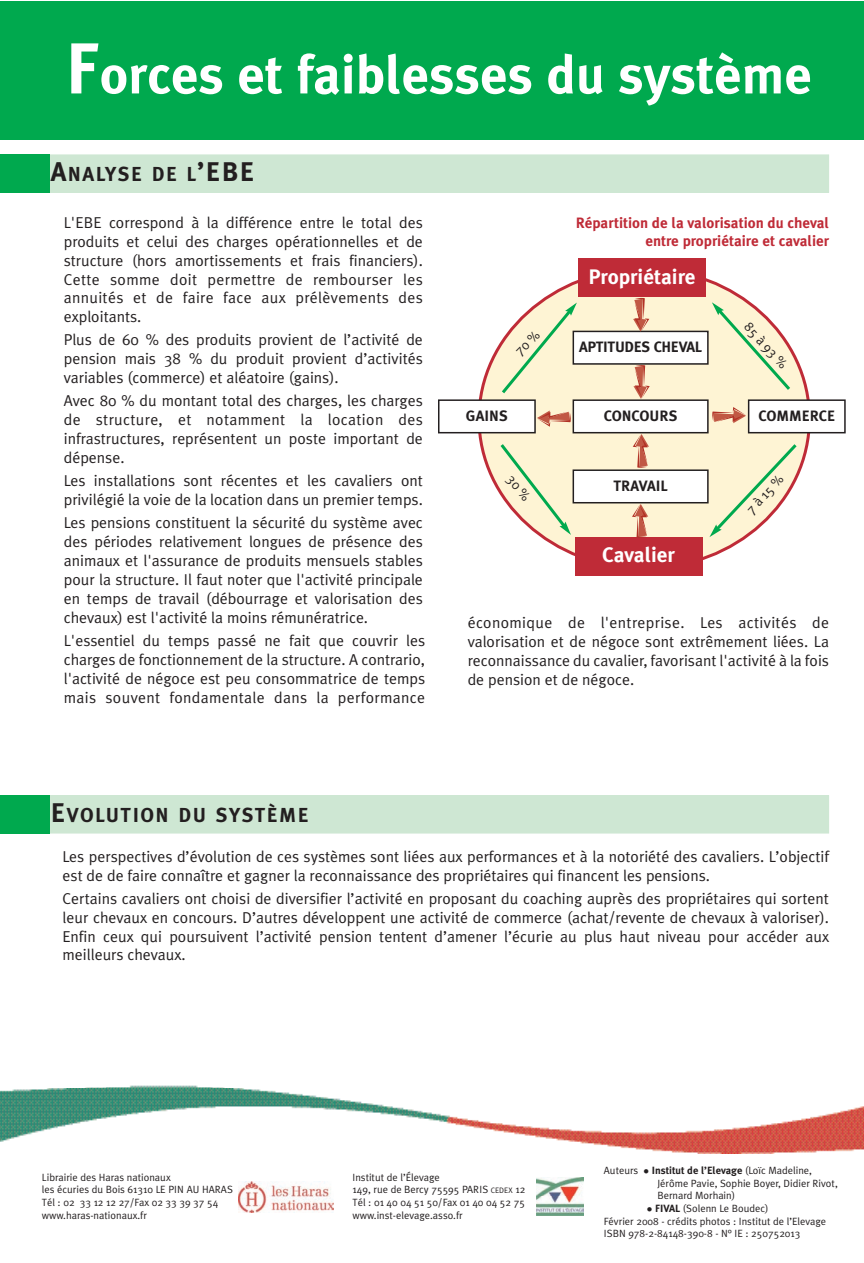
<style>
.page{position:relative;width:864px;height:1263px;background:#fff}
.page>*{position:absolute;margin:0;border:0;box-sizing:border-box;transform-origin:0 0}
.t1{font:700 54px "Meta Plus";color:#fff}
.t2{font:700 21px "Meta Plus";color:#fff}
.t3{font:700 20.25px "Meta Plus";letter-spacing:.075em;color:#231f20}
.t4{font:15.75px/18.9px "Meta Plus Normal";color:#231f20;text-align:justify}
.t5{font:700 15px/18px "Meta Plus";color:#bf2b37;text-align:right}
.t6{font:700 15px "Meta Plus";letter-spacing:-.005em;color:#231f20}
.t7{font:13.5px "Meta Plus Normal";color:#231f20}
.t8{font:10.5px/12.6px "Meta Plus Normal";color:#231f20}
.t9{font:700 10.5px "Meta Plus";color:#231f20}
.s1{font-size:72px}
.s2{font-size:27px}
.s3{font-size:7.8px}
.s4{font-family:"Meta Plus Normal";font-weight:400}
.s5{font-family:"Meta Plus";font-weight:700}
</style>
<div class="page">
<div style="left:0;top:1px;width:864px;height:138px;background:#00a94e"></div>
<div style="left:46px;top:796px;width:783px;height:37px;background:#cee7d3"></div>
<div style="left:46px;top:795px;width:783px;height:38px;border:1px solid #cee7d3"></div>
<div style="left:0;top:795px;width:49px;height:38px;background:#00a94e"></div>
<img style="left:47px;top:1085px;width:197px;height:4px">
<img style="left:0;top:1089px;width:864px;height:64px">
<img style="left:536px;top:1178px;width:48px;height:18px">
<img style="left:536px;top:1196px;width:48px;height:20px">
<img style="left:238px;top:1181px;width:95px;height:31px">
<div style="left:46px;top:155px;width:783px;height:37px;background:#cee7d3"></div>
<div style="left:46px;top:154px;width:783px;height:39px;border:1px solid #cee7d3"></div>
<div style="left:0;top:154px;width:49px;height:39px;background:#00a94e"></div>
<svg style="left:478px;top:278px;width:333px;height:292px"></svg>
<div style="left:573px;top:400px;width:135px;height:33px;background:#fff"></div>
<div style="left:573px;top:399px;width:136px;height:34px;border:2px solid #231f20"></div>
<div style="left:573px;top:470px;width:135px;height:33px;background:#fff"></div>
<div style="left:573px;top:469px;width:136px;height:34px;border:2px solid #231f20"></div>
<div style="left:439px;top:400px;width:96px;height:33px;background:#fff"></div>
<div style="left:438px;top:399px;width:98px;height:34px;border:2px solid #231f20"></div>
<div style="left:749px;top:400px;width:96px;height:33px;background:#fff"></div>
<div style="left:748px;top:399px;width:98px;height:34px;border:2px solid #231f20"></div>
<svg style="left:537px;top:410px;width:34px;height:17px"></svg>
<svg style="left:709px;top:441px;width:91px;height:96px"></svg>
<div style="left:578px;top:259px;width:128px;height:38px;background:#bf2b37"></div>
<svg style="left:712px;top:302px;width:81px;height:91px"></svg>
<div style="left:573px;top:331px;width:135px;height:33px;background:#fff"></div>
<div style="left:573px;top:331px;width:136px;height:34px;border:2px solid #231f20"></div>
<div style="left:575px;top:537px;width:127px;height:38px;background:#bf2b37"></div>
<svg style="left:712px;top:407px;width:34px;height:16px"></svg>
<svg style="left:633px;top:434px;width:16px;height:34px"></svg>
<svg style="left:632px;top:504px;width:16px;height:34px"></svg>
<svg style="left:633px;top:298px;width:16px;height:34px"></svg>
<svg style="left:633px;top:365px;width:17px;height:34px"></svg>
<svg style="left:498px;top:441px;width:73px;height:94px"></svg>
<svg style="left:499px;top:303px;width:78px;height:94px"></svg>
<h1 class="t1" style="left:65px;top:53px;width:748px"><span class="s1">F</span>orces et faiblesses du système</h1>
<p class="t3" style="left:51px;top:166px;width:205px"><span class="s2">A</span>NALYSE DE L<span class="s2">’EBE</span></p>
<p class="t4" style="left:64px;top:214px;width:361px">L'EBE correspond à la différence entre le total des produits et celui des charges opérationnelles et de structure (hors amortissements et frais financiers).<br>Cette somme doit permettre de rembourser les annuités et de faire face aux prélèvements des exploitants.</p>
<p class="t4" style="left:64px;top:332px;width:361px">Plus de 60 % des produits provient de l’activité de pension mais 38 % du produit provient d’activités variables (commerce) et aléatoire (gains).</p>
<p class="t4" style="left:64px;top:393px;width:361px">Avec 80 % du montant total des charges, les charges de structure, et notamment la location des infrastructures, représentent un poste important de dépense.</p>
<p class="t4" style="left:64px;top:473px;width:361px">Les installations sont récentes et les cavaliers ont privilégié la voie de la location dans un premier temps.</p>
<p class="t4" style="left:64px;top:515px;width:361px">Les pensions constituent la sécurité du système avec des périodes relativement longues de présence des animaux et l'assurance de produits mensuels stables pour la structure. Il faut noter que l'activité principale en temps de travail (débourrage et valorisation des chevaux) est l'activité la moins rémunératrice.</p>
<p class="t4" style="left:64px;top:632px;width:363px">L'essentiel du temps passé ne fait que couvrir les charges de fonctionnement de la structure. A contrario, l'activité de négoce est peu consommatrice de temps mais souvent fondamentale dans la performance</p>
<p class="t3" style="left:51px;top:807px;width:259px"><span class="s2">E</span>VOLUTION DU SYSTÈME</p>
<p class="t5" style="left:576px;top:214px;width:255px">Répartition de la valorisation du cheval entre propriétaire et cavalier</p>
<h2 class="t2" style="left:589px;top:268px;width:108px">Propriétaire</h2>
<p class="t6" style="left:579px;top:341px;width:125px">APTITUDES CHEVAL</p>
<p class="t7" style="left:751px;top:321px;width:58px;rotate:48deg">85 à 93 %</p>
<p class="t6" style="left:466px;top:409px;width:43px">GAINS</p>
<p class="t6" style="left:758px;top:409px;width:78px">COMMERCE</p>
<p class="t6" style="left:604px;top:409px;width:75px">CONCOURS</p>
<p class="t6" style="left:614px;top:479px;width:56px">TRAVAIL</p>
<h2 class="t2" style="left:602px;top:546px;width:74px">Cavalier</h2>
<p class="t7" style="left:745px;top:509px;width:50px;rotate:-48deg">7 à 15 %</p>
<p class="t4" style="left:468px;top:614px;width:363px">économique de l'entreprise. Les activités de valorisation et de négoce sont extrêmement liées. La reconnaissance du cavalier, favorisant l'activité à la fois de pension et de négoce.</p>
<p class="t4" style="left:63px;top:848px;width:768px">Les perspectives d’évolution de ces systèmes sont liées aux performances et à la notoriété des cavaliers. L’objectif est de de faire connaître et gagner la reconnaissance des propriétaires qui financent les pensions.</p>
<p class="t4" style="left:63px;top:890px;width:768px">Certains cavaliers ont choisi de diversifier l’activité en proposant du coaching auprès des propriétaires qui sortent leur chevaux en concours. D’autres développent une activité de commerce (achat/revente de chevaux à valoriser).<br>Enfin ceux qui poursuivent l’activité pension tentent d’amener l’écurie au plus haut niveau pour accéder aux meilleurs chevaux.</p>
<p class="t8" style="left:42px;top:1172px;width:193px">Librairie des Haras nationaux<br>les écuries du Bois 61310 LE PIN AU HARAS<br>Tél : 02 33 12 12 27/Fax 02 33 39 37 54 www.haras-nationaux.fr</p>
<p class="t8" style="left:353px;top:1172px;width:174px">Institut de l’Élevage<br>149, rue de Bercy 75595 PARIS <span class="s3">CEDEX</span> 12<br>Tél : 01 40 04 51 50/Fax 01 40 04 52 75 www.inst-elevage.asso.fr</p>
<p class="t8" style="left:604px;top:1165px;width:36px">Auteurs</p>
<p class="t9" style="left:652px;top:1166px;width:162px">Institut de l’Elevage <span class="s4">(Loïc Madeline,</span></p>
<p class="t8" style="left:657px;top:1177px;width:182px">Jérôme Pavie, Sophie Boyer, Didier Rivot,</p>
<p class="t8" style="left:657px;top:1190px;width:79px">Bernard Morhain)</p>
<p class="t8" style="left:655px;top:1203px;width:115px"><span class="s5">FIVAL</span> (Solenn Le Boudec)</p>
<p class="t8" style="left:604px;top:1215px;width:224px">Février 2008 - crédits photos : Institut de l’Elevage</p>
<p class="t8" style="left:604px;top:1228px;width:198px">ISBN 978-2-84148-390-8 - N° IE : 250752013</p>
</div>
